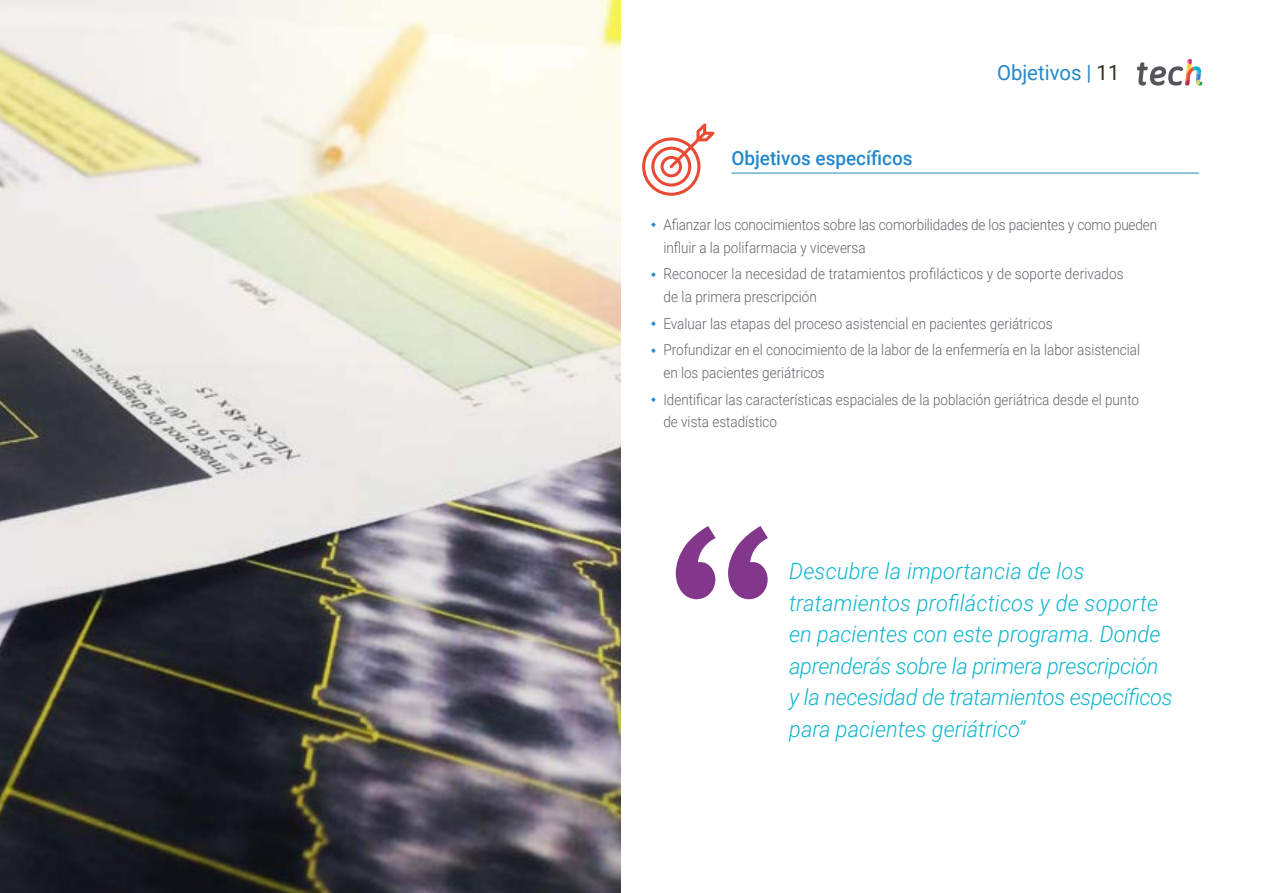
<style>
.page{position:relative;width:1263px;height:893px;background:#fff}
.page>*{position:absolute;margin:0;border:0;box-sizing:border-box;transform-origin:0 0}
.t1{font:italic 300 22.5px/31.5px "Roboto";color:#0fb6cf}
.t2{font:21px "Roboto";color:#2488c9}
.t3{font:500 19.5px "Roboto";color:#2488c9}
.t4{font:300 15px/22.5px "Roboto";color:#61646a;scale:.9 1}
.s1{color:#312e20}
</style>
<div class="page">
<img style="left:0;top:0;width:621px;height:893px">
<svg style="left:1137px;top:59px;width:65px;height:27px"></svg>
<svg style="left:676px;top:526px;width:92px;height:73px"></svg>
<svg style="left:642px;top:123px;width:72px;height:73px"></svg>
<hr style="left:731px;top:173px;width:468px;height:1px;background:#2488c9">
<h3 class="t3" style="left:731px;top:144px;width:183px">Objetivos específicos</h3>
<h2 class="t2" style="left:997px;top:57px;width:124px">Objetivos | <span class="s1">11</span></h2>
<p class="t4" style="left:663px;top:213px;width:550px">Afianzar los conocimientos sobre las comorbilidades de los pacientes y como pueden influir a la polifarmacia y viceversa</p>
<p class="t4" style="left:663px;top:262px;width:513px">Reconocer la necesidad de tratamientos profilácticos y de soporte derivados de la primera prescripción</p>
<p class="t4" style="left:663px;top:309px;width:531px;line-height:26.7px">Evaluar las etapas del proceso asistencial en pacientes geriátricos<br>Profundizar en el conocimiento de la labor de la enfermería en la labor asistencial</p>
<p class="t4" style="left:663px;top:359px;width:530px;line-height:26.7px">en los pacientes geriátricos<br>Identificar las características espaciales de la población geriátrica desde el punto</p>
<p class="t4" style="left:663px;top:410px;width:128px">de vista estadístico</p>
<h1 class="t1" style="left:789px;top:555px;width:385px">Descubre la importancia de los tratamientos profilácticos y de soporte en pacientes con este programa. Donde aprenderás sobre la primera prescripción y la necesidad de tratamientos específicos para pacientes geriátrico”</h1>
</div>
